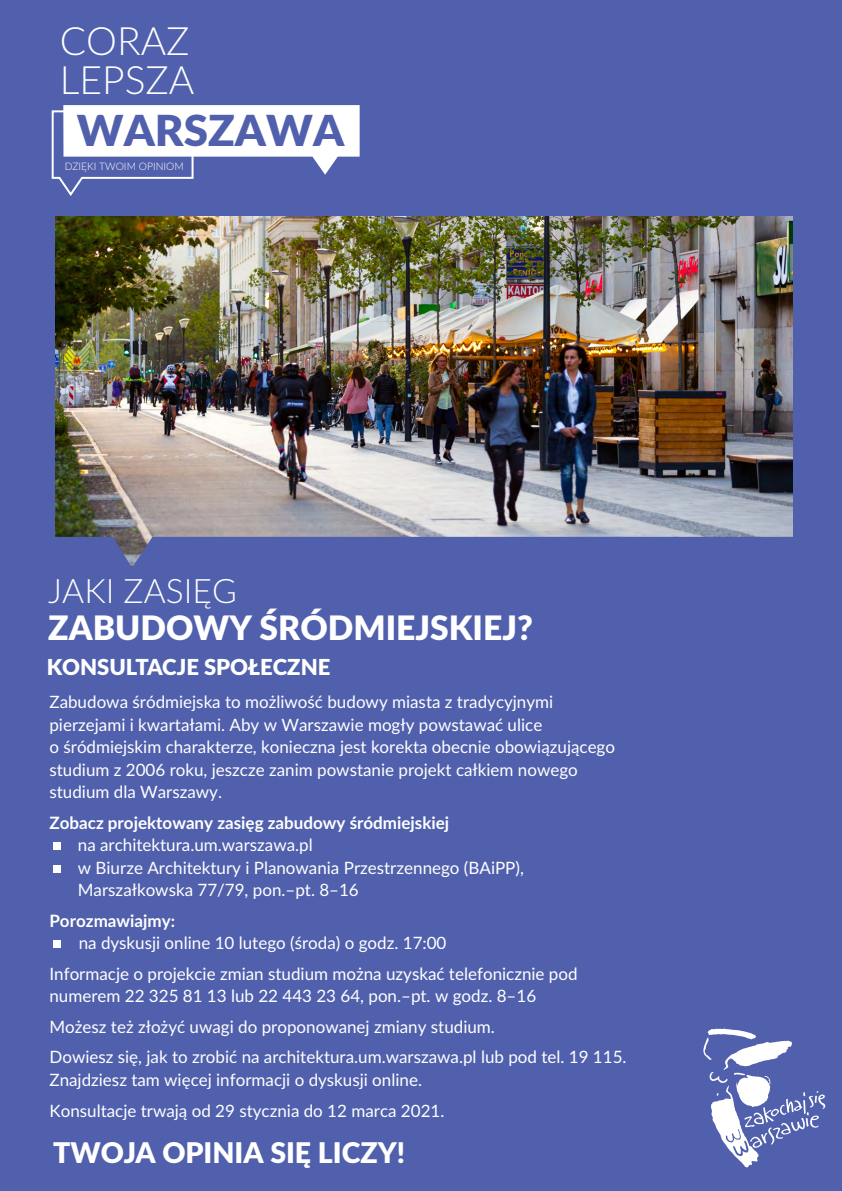
<style>
.page{position:relative;width:842px;height:1191px;background:#5060ac}
.page>*{position:absolute;margin:0;border:0;box-sizing:border-box;transform-origin:0 0}
.t1{font:900 42.8px "Lato";color:#5060ac}
.t2{font:300 39px "Lato";color:#fff}
.t3{font:900 33.6px "Lato";color:#fff}
.t4{font:300 33.6px "Lato";color:#fff}
.t5{font:900 28.5px "Lato";color:#fff}
.t6{font:900 22px "Lato";color:#fff}
.t7{font:17px/22.4px "Lato";color:#fff}
.t8{font:700 17px "Lato";color:#fff}
.t9{font:300 10.3px "Lato";color:#fff}
</style>
<div class="page">
<img style="left:55px;top:216px;width:738px;height:321px">
<svg style="left:51px;top:105px;width:309px;height:91px"></svg>
<svg style="left:703px;top:1028px;width:122px;height:139px"></svg>
<div style="left:53px;top:940px;width:8px;height:7px;background:#fff"></div>
<div style="left:53px;top:842px;width:8px;height:8px;background:#fff"></div>
<div style="left:53px;top:865px;width:8px;height:8px;background:#fff"></div>
<h2 class="t2" style="left:60px;top:24px;width:131px">CORAZ</h2>
<h2 class="t2" style="left:60px;top:63px;width:136px">LEPSZA</h2>
<h1 class="t1" style="left:77px;top:112px;width:269px">WARSZAWA</h1>
<p class="t9" style="left:65px;top:162px;width:120px">DZIĘKI TWOIM OPINIOM</p>
<h3 class="t4" style="left:48px;top:575px;width:190px">JAKI ZASIĘG</h3>
<h3 class="t3" style="left:48px;top:613px;width:486px">ZABUDOWY ŚRÓDMIEJSKIEJ?</h3>
<p class="t6" style="left:47px;top:657px;width:285px">KONSULTACJE SPOŁECZNE</p>
<p class="t7" style="left:49px;top:692px;width:567px">Zabudowa śródmiejska to możliwość budowy miasta z tradycyjnymi pierzejami i kwartałami. Aby w Warszawie mogły powstawać ulice<br>o śródmiejskim charakterze, konieczna jest korekta obecnie obowiązującego studium z 2006 roku, jeszcze zanim powstanie projekt całkiem nowego studium dla Warszawy.</p>
<p class="t8" style="left:49px;top:815px;width:401px">Zobacz projektowany zasięg zabudowy śródmiejskiej</p>
<p class="t7" style="left:78px;top:835px;width:448px">na architektura.um.warszawa.pl<br>w Biurze Architektury i Planowania Przestrzennego (BAiPP),<br>Marszałkowska 77/79, pon.–pt. 8–16</p>
<p class="t8" style="left:49px;top:913px;width:127px">Porozmawiajmy:</p>
<p class="t7" style="left:49px;top:928px;width:530px;line-height:30.6px;text-indent:29px">na dyskusji online 10 lutego (środa) o godz. 17:00<br>Informacje o projekcie zmian studium można uzyskać telefonicznie pod</p>
<p class="t7" style="left:49px;top:981px;width:579px;line-height:30.6px">numerem 22 325 81 13 lub 22 443 23 64, pon.–pt. w godz. 8–16<br>Możesz też złożyć uwagi do proponowanej zmiany studium.<br>Dowiesz się, jak to zrobić na architektura.um.warszawa.pl lub pod tel. 19 115.</p>
<p class="t7" style="left:49px;top:1065px;width:396px;line-height:30.6px">Znajdziesz tam więcej informacji o dyskusji online.<br>Konsultacje trwają od 29 stycznia do 12 marca 2021.</p>
<h3 class="t5" style="left:53px;top:1139px;width:353px">TWOJA OPINIA SIĘ LICZY!</h3>
</div>
